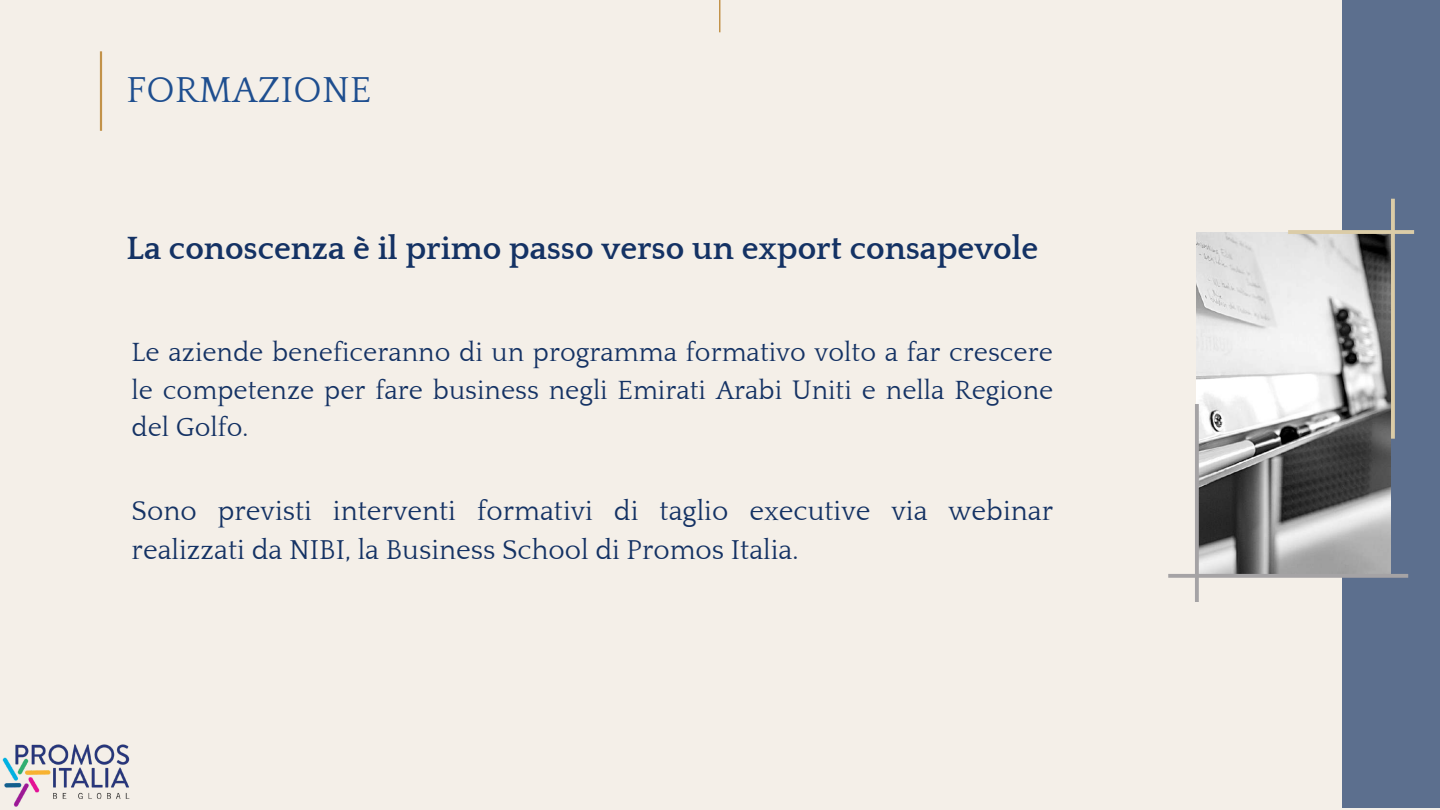
<style>
.page{position:relative;width:1440px;height:810px;background:#f4efe8}
.page>*{position:absolute;margin:0;border:0;box-sizing:border-box;transform-origin:0 0}
.t1{font:37px "Quattrocento";letter-spacing:.01em;color:#1e4e8f}
.t2{font:700 33px "Quattrocento";color:#143264}
.t3{font:28px/39px "Quattrocento";color:#143264}
.t4{font:27px/37.5px "Quattrocento";color:#143264;text-align:justify}
</style>
<div class="page">
<svg style="left:719px;top:0;width:1px;height:32px"></svg>
<svg style="left:100px;top:51px;width:2px;height:80px"></svg>
<img style="left:2px;top:744px;width:128px;height:63px">
<div style="left:1343px;top:0;width:97px;height:808px;background:#5c6f8e"></div>
<svg style="left:1168px;top:199px;width:246px;height:403px"></svg>
<h1 class="t1" style="left:127px;top:70px;width:246px">FORMAZIONE</h1>
<p class="t2" style="left:127px;top:231px;width:913px">La conoscenza è il primo passo verso un export consapevole</p>
<p class="t4" style="left:132px;top:335px;width:923px">Le aziende beneficeranno di un programma formativo volto a far crescere le competenze per fare business negli Emirati Arabi Uniti e nella Regione del Golfo.</p>
<p class="t3" style="left:132px;top:493px;width:923px">Sono previsti interventi formativi di taglio executive via webinar realizzati da NIBI, la Business School di Promos Italia.</p>
</div>
